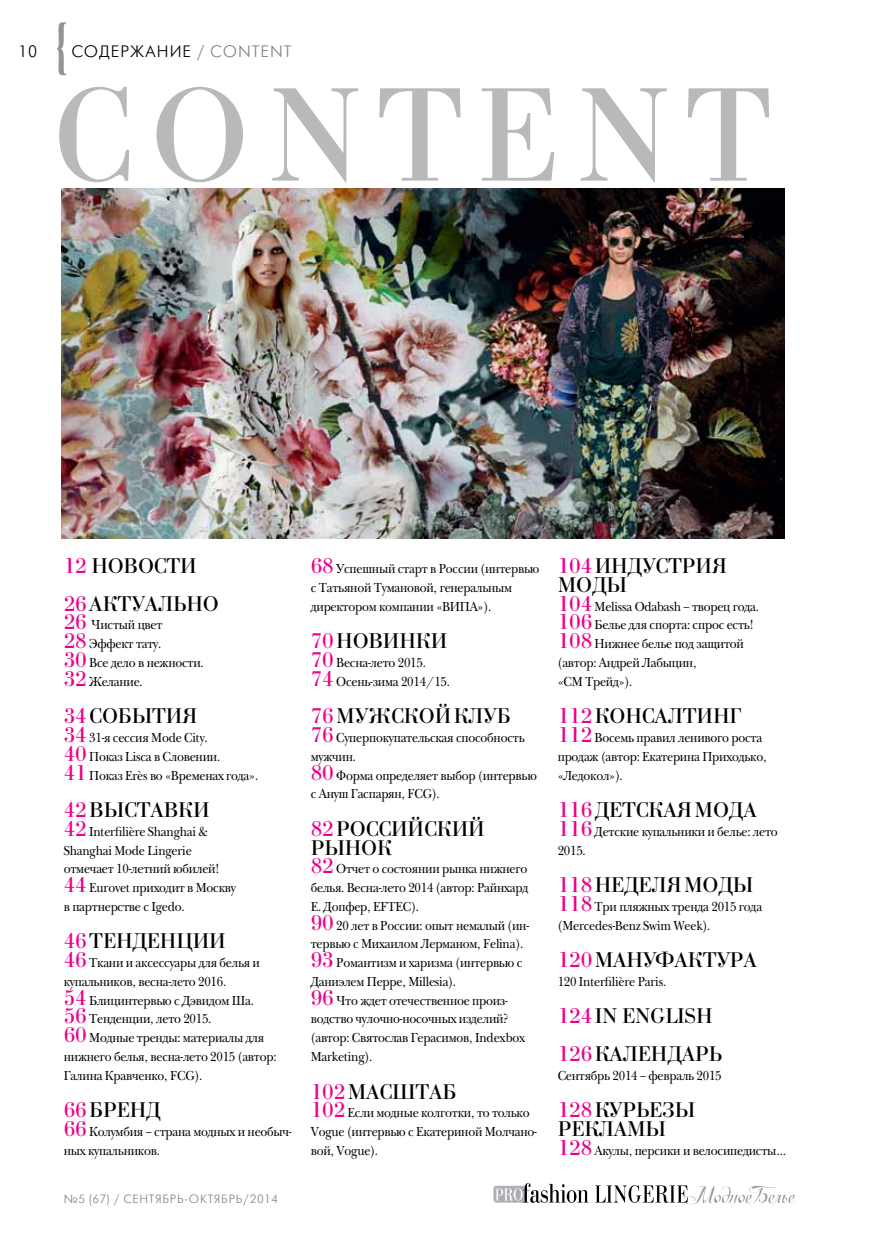
<style>
.page{position:relative;width:893px;height:1234px;background:#fff}
.page>*{position:absolute;margin:0;border:0;box-sizing:border-box;transform-origin:0 0}
.t1{font:140.85px "Bodoni";letter-spacing:.09em;color:#b9b9b9}
.t2{font:22.5px/18.8px "Bodoni";letter-spacing:-.01em;color:#000}
.t3{font:300 16.5px "Futura Futuris";letter-spacing:.06em;color:#000}
.t4{font:13.5px/18.8px "New Baskerville ITC";letter-spacing:-.02em;color:#000;scale:.9 1}
.t5{font:300 12px "Futura Futuris";letter-spacing:.06em;color:#808285}
.s1{color:#808285}
.s2{color:#ec008c}
.s3{font-family:"Bodoni";font-size:22.5px;color:#ec008c}
</style>
<div class="page">
<svg style="left:56px;top:22px;width:10px;height:53px"></svg>
<svg style="left:493px;top:1182px;width:304px;height:22px"></svg>
<img style="left:61px;top:188px;width:723px;height:350px">
<p class="t3" style="left:18px;top:42px;width:21px">10</p>
<p class="t3" style="left:71px;top:42px;width:222px">СОДЕРЖАНИЕ <span class="s1">/ CONTENT</span></p>
<h1 class="t1" style="left:52px;top:52px;width:722px">CONTENT</h1>
<h2 class="t2" style="left:64px;top:546px;width:156px;line-height:37.5px"><span class="s2">12</span> НОВОСТИ<br><span class="s2">26</span>АКТУАЛЬНО</h2>
<p class="t4" style="left:64px;top:616px;width:157px"><span class="s3">26</span> Чистый цвет<br><span class="s3">28</span> Эффект тату.<br><span class="s3">30</span> Все дело в нежности.<br><span class="s3">32</span> Желание.</p>
<h2 class="t2" style="left:64px;top:706px;width:135px"><span class="s2">34</span>СОБЫТИЯ</h2>
<p class="t4" style="left:64px;top:728px;width:217px"><span class="s3">34</span> 31-я сессия Mode City.<br><span class="s3">40</span> Показ Lisca в Словении.<br><span class="s3">41</span> Показ Erès во «Временах года».</p>
<h2 class="t2" style="left:64px;top:800px;width:147px"><span class="s2">42</span>ВЫСТАВКИ</h2>
<p class="t4" style="left:64px;top:822px;width:193px"><span class="s3">42</span> Interfilière Shanghai &amp;<br>Shanghai Mode Lingerie отмечает 10-летний юбилей!<br><span class="s3">44</span> Eurovet приходит в Москву в партнерстве с Igedo.</p>
<h2 class="t2" style="left:64px;top:931px;width:163px"><span class="s2">46</span>ТЕНДЕНЦИИ</h2>
<p class="t4" style="left:64px;top:953px;width:238px"><span class="s3">46</span> Ткани и аксессуары для белья и купальников, весна-лето 2016.<br><span class="s3">54</span> Блицинтервью с Дэвидом Ша.<br><span class="s3">56</span> Тенденции, лето 2015.<br><span class="s3">60</span> Модные тренды: материалы для нижнего белья, весна-лето 2015 (автор:<br>Галина Кравченко, FCG).</p>
<h2 class="t2" style="left:64px;top:1100px;width:99px"><span class="s2">66</span>БРЕНД</h2>
<p class="t4" style="left:64px;top:1122px;width:255px"><span class="s3">66</span> Колумбия – страна модных и необыч&shy;ных купальников.</p>
<p class="t5" style="left:64px;top:1191px;width:216px">№5 (67) / СЕНТЯБРЬ-ОКТЯБРЬ/2014</p>
<p class="t4" style="left:311px;top:559px;width:255px"><span class="s3">68</span> Успешный старт в России (интервью с Татьяной Тумановой, генеральным директором компании «ВИПА»).</p>
<h2 class="t2" style="left:311px;top:631px;width:138px"><span class="s2">70</span>НОВИНКИ</h2>
<p class="t4" style="left:311px;top:653px;width:156px"><span class="s3">70</span> Весна-лето 2015.<br><span class="s3">74</span> Осень-зима 2014/15.</p>
<h2 class="t2" style="left:311px;top:706px;width:201px"><span class="s2">76</span>МУЖСКОЙКЛУБ</h2>
<p class="t4" style="left:311px;top:728px;width:253px"><span class="s3">76</span> Суперпокупательская способность мужчин.<br><span class="s3">80</span> Форма определяет выбор (интервью с Ануш Гаспарян, FCG).</p>
<h2 class="t2" style="left:311px;top:818px;width:175px"><span class="s2">82</span>РОССИЙСКИЙ<br>РЫНОК</h2>
<p class="t4" style="left:311px;top:859px;width:244px"><span class="s3">82</span> Отчет о состоянии рынка нижнего белья. Весна-лето 2014 (автор: Райнхард<br>Е. Допфер, EFTEC).<br><span class="s3">90</span> 20 лет в России: опыт немалый (ин&shy;тервью с Михаилом Лерманом, Felina).<br><span class="s3">93</span> Романтизм и харизма (интервью с<br>Даниэлем Перре, Millesia).<br><span class="s3">96</span> Что ждет отечественное произ&shy;водство чулочно-носочных изделий? (автор: Святослав Герасимов, Indexbox<br>Marketing).</p>
<h2 class="t2" style="left:311px;top:1081px;width:147px"><span class="s2">102</span>МАСШТАБ</h2>
<p class="t4" style="left:311px;top:1103px;width:253px"><span class="s3">102</span> Если модные колготки, то только<br>Vogue (интервью с Екатериной Молчано&shy;вой, Vogue).</p>
<h2 class="t2" style="left:558px;top:556px;width:171px"><span class="s2">104</span>ИНДУСТРИЯ<br>МОДЫ</h2>
<p class="t4" style="left:558px;top:597px;width:225px"><span class="s3">104</span> Melissa Odabash – творец года.<br><span class="s3">106</span> Белье для спорта: спрос есть!<br><span class="s3">108</span> Нижнее белье под защитой (автор: Андрей Лабыцин,<br>«СМ Трейд»).</p>
<h2 class="t2" style="left:558px;top:706px;width:185px"><span class="s2">112</span>КОНСАЛТИНГ</h2>
<p class="t4" style="left:558px;top:728px;width:234px"><span class="s3">112</span> Восемь правил ленивого роста продаж (автор: Екатерина Приходько, «Ледокол»).</p>
<h2 class="t2" style="left:558px;top:800px;width:201px"><span class="s2">116</span>ДЕТСКАЯМОДА</h2>
<p class="t4" style="left:558px;top:822px;width:246px"><span class="s3">116</span> Детские купальники и белье: лето<br>2015.</p>
<h2 class="t2" style="left:558px;top:875px;width:197px"><span class="s2">118</span>НЕДЕЛЯМОДЫ</h2>
<p class="t4" style="left:558px;top:897px;width:229px"><span class="s3">118</span> Три пляжных тренда 2015 года (Mercedes-Benz Swim Week).</p>
<h2 class="t2" style="left:558px;top:950px;width:201px"><span class="s2">120</span>МАНУФАКТУРА</h2>
<p class="t4" style="left:558px;top:972px;width:122px">120 Interfilière Paris.</p>
<h2 class="t2" style="left:558px;top:996px;width:166px;line-height:37.5px"><span class="s2">124</span>IN ENGLISH<br><span class="s2">126</span>КАЛЕНДАРЬ</h2>
<p class="t4" style="left:558px;top:1066px;width:184px">Сентябрь 2014 – февраль 2015</p>
<h2 class="t2" style="left:558px;top:1100px;width:139px"><span class="s2">128</span>КУРЬЕЗЫ<br>РЕКЛАМЫ</h2>
<p class="t4" style="left:558px;top:1141px;width:256px"><span class="s3">128</span> Акулы, персики и велосипедисты…</p>
</div>
